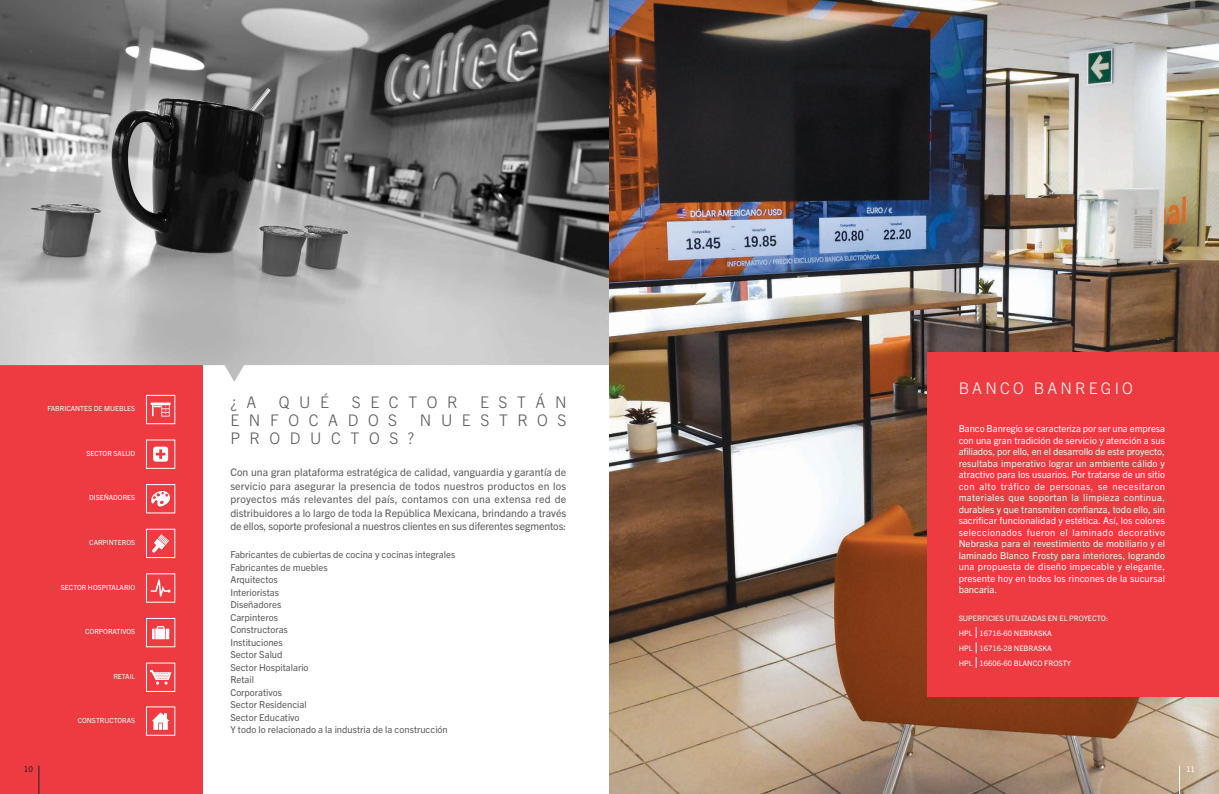
<style>
.page{position:relative;width:1219px;height:794px;background:#fff}
.page>*{position:absolute;margin:0;border:0;box-sizing:border-box;transform-origin:0 0}
.t1{font:300 16px "Trade Gothic Next LT Pro";letter-spacing:.6em;color:#57585a}
.t2{font:300 16px "Trade Gothic Next LT Pro";letter-spacing:.2em;color:#fff}
.t3{font:10.5px/13.5px "Trade Gothic Next LT Pro";letter-spacing:-.015em;color:#57585a;text-align:justify}
.t4{font:9.5px/11.5px "Trade Gothic Next LT Pro";letter-spacing:.01em;color:#fff;text-align:justify}
.t5{font:9.5px/12.5px "Trade Gothic Next LT Pro";color:#57585a}
.t6{font:8px "Trade Gothic Next LT Pro";color:#231f20}
.t7{font:8px "Trade Gothic Next LT Pro";color:#fff}
.t8{font:7.5px/15px "Trade Gothic Next LT Pro";color:#fff}
.t9{font:7px "Trade Gothic Next LT Pro";color:#fff}
</style>
<div class="page">
<div style="left:0;top:365px;width:203px;height:429px;background:#ee3a41"></div>
<img style="left:0;top:0;width:609px;height:382px">
<img style="left:609px;top:0;width:610px;height:794px">
<svg style="left:152px;top:712px;width:17px;height:18px"></svg>
<svg style="left:1179px;top:765px;width:1px;height:29px"></svg>
<svg style="left:39px;top:765px;width:1px;height:29px"></svg>
<div style="left:146px;top:395px;width:29px;height:29px;border:1px solid #fff"></div>
<div style="left:146px;top:439px;width:29px;height:30px;border:1px solid #fff"></div>
<div style="left:146px;top:529px;width:29px;height:29px;border:1px solid #fff"></div>
<div style="left:146px;top:662px;width:29px;height:30px;border:1px solid #fff"></div>
<div style="left:146px;top:618px;width:29px;height:29px;border:1px solid #fff"></div>
<div style="left:146px;top:484px;width:29px;height:29px;border:1px solid #fff"></div>
<div style="left:927px;top:352px;width:292px;height:344px;background:#ee3a41"></div>
<svg style="left:976px;top:627px;width:1px;height:41px"></svg>
<svg style="left:152px;top:534px;width:17px;height:19px"></svg>
<svg style="left:153px;top:446px;width:15px;height:16px"></svg>
<svg style="left:150px;top:670px;width:21px;height:14px"></svg>
<svg style="left:151px;top:579px;width:20px;height:17px"></svg>
<svg style="left:152px;top:626px;width:17px;height:13px"></svg>
<svg style="left:151px;top:491px;width:19px;height:16px"></svg>
<svg style="left:151px;top:402px;width:20px;height:14px"></svg>
<p class="t9" style="left:47px;top:406px;width:89px">FABRICANTES DE MUEBLES</p>
<p class="t9" style="left:87px;top:451px;width:50px">SECTOR SALUD</p>
<p class="t9" style="left:89px;top:495px;width:48px">DISEÑADORES</p>
<p class="t9" style="left:89px;top:540px;width:47px">CARPINTEROS</p>
<p class="t9" style="left:61px;top:584px;width:76px">SECTOR HOSPITALARIO</p>
<p class="t9" style="left:85px;top:629px;width:52px">CORPORATIVOS</p>
<p class="t9" style="left:113px;top:674px;width:23px">RETAIL</p>
<p class="t9" style="left:78px;top:717px;width:59px">CONSTRUCTORAS</p>
<h1 class="t1" style="left:230px;top:396px;width:27px">¿ A</h1>
<h1 class="t1" style="left:279px;top:396px;width:52px">QUÉ</h1>
<h1 class="t1" style="left:352px;top:396px;width:107px">SECTOR</h1>
<h1 class="t1" style="left:480px;top:396px;width:88px">ESTÁN</h1>
<h1 class="t1" style="left:230px;top:414px;width:168px">ENFOCADOS</h1>
<h1 class="t1" style="left:420px;top:414px;width:148px">NUESTROS</h1>
<h1 class="t1" style="left:230px;top:432px;width:185px">PRODUCTOS?</h1>
<p class="t3" style="left:230px;top:466px;width:337px">Con una gran plataforma estratégica de calidad, vanguardia y garantía de servicio para asegurar la presencia de todos nuestros productos en los proyectos más relevantes del país, contamos con una extensa red de distribuidores a lo largo de toda la República Mexicana, brindando a través de ellos, soporte profesional a nuestros clientes en sus diferentes segmentos:</p>
<p class="t5" style="left:230px;top:549px;width:226px">Fabricantes de cubiertas de cocina y cocinas integrales<br>Fabricantes de muebles<br>Arquitectos<br>Interioristas<br>Diseñadores<br>Carpinteros<br>Constructoras<br>Instituciones<br>Sector Salud<br>Sector Hospitalario<br>Retail<br>Corporativos<br>Sector Residencial<br>Sector Educativo<br>Y todo lo relacionado a la industria de la construcción</p>
<h1 class="t2" style="left:959px;top:382px;width:176px">BANCO BANREGIO</h1>
<p class="t4" style="left:959px;top:424px;width:208px">Banco Banregio se caracteriza por ser una empresa con una gran tradición de servicio y atención a sus afiliados, por ello, en el desarrollo de este proyecto, resultaba imperativo lograr un ambiente cálido y atractivo para los usuarios. Por tratarse de un sitio con alto tráfico de personas, se necesitaron materiales que soportan la limpieza continua, durables y que transmiten confianza, todo ello, sin sacrificar funcionalidad y estética. Así, los colores seleccionados fueron el laminado decorativo Nebraska para el revestimiento de mobiliario y el laminado Blanco Frosty para interiores, logrando una propuesta de diseño impecable y elegante, presente hoy en todos los rincones de la sucursal bancaria.</p>
<p class="t8" style="left:959px;top:611px;width:151px">SUPERFICIES UTILIZADAS EN EL PROYECTO:<br>HPL 16716-60 NEBRASKA<br>HPL 16716-28 NEBRASKA<br>HPL 16606-60 BLANCO FROSTY</p>
<p class="t6" style="left:24px;top:766px;width:11px">10</p>
<p class="t7" style="left:1186px;top:766px;width:11px">11</p>
</div>
